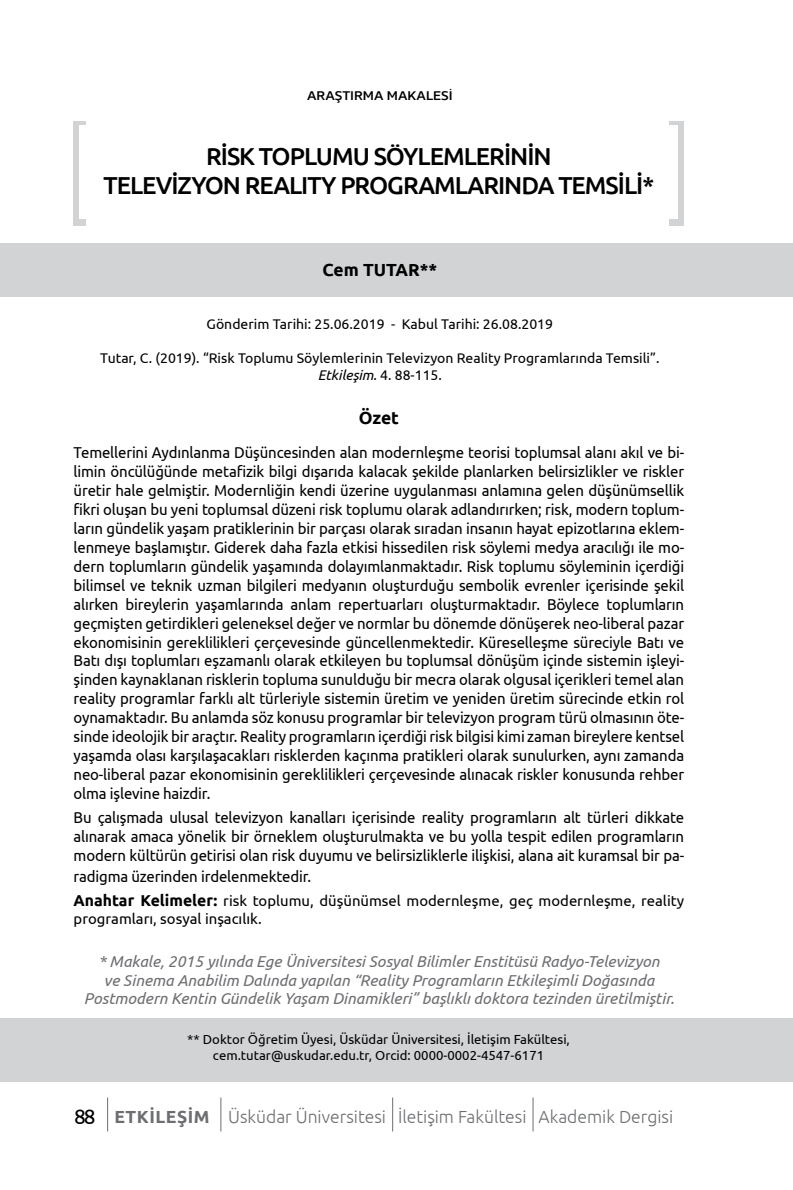
<style>
.page{position:relative;width:793px;height:1190px;background:#fff}
.page>*{position:absolute;margin:0;border:0;box-sizing:border-box;transform-origin:0 0}
.t1{font:500 24.5px "Ubuntu";letter-spacing:-.04em;color:#000}
.t2{font:300 17.5px "Ubuntu";color:#6d6e71}
.t3{font:700 17.5px "Ubuntu";color:#000}
.t4{font:15.75px/18.9px "Ubuntu";letter-spacing:-.01em;color:#000;text-align:justify;scale:.95 1}
.t5{font:italic 15.75px/18.9px "Ubuntu";color:#6d6e71;text-align:center}
.t6{font:14.88px/17.8px "Ubuntu";color:#000}
.t7{font:14px/16.8px "Ubuntu";color:#000;text-align:center}
.t8{font:14px "Concord";color:#000}
.t9{font:13.12px/15.8px "Ubuntu";color:#000;text-align:center}
.s1{font-style:italic}
.s2{font-weight:700;font-size:15.75px}
.s3{font-weight:400;font-size:21px;color:#000}
.s4{font-weight:700}
</style>
<div class="page">
<hr style="left:107px;top:1097px;width:1px;height:34px;background:#6d6e71">
<hr style="left:220px;top:1097px;width:1px;height:34px;background:#6d6e71">
<hr style="left:392px;top:1097px;width:1px;height:34px;background:#6d6e71">
<hr style="left:532px;top:1097px;width:1px;height:34px;background:#6d6e71">
<div style="left:0;top:1017px;width:793px;height:64px;background:#d1d3d4"></div>
<div style="left:0;top:243px;width:793px;height:53px;background:#d1d3d4"></div>
<div style="left:74px;top:121px;width:610px;height:105px;background:#d1d3d4"></div>
<div style="left:87px;top:116px;width:582px;height:115px;background:#fff"></div>
<div style="left:79px;top:126px;width:598px;height:93px;background:#fff"></div>
<p class="t8" style="left:307px;top:87px;width:19px">ARAŞTIRMA</p>
<p class="t8" style="left:387px;top:87px;width:20px">MAKALESI</p>
<h1 class="t1" style="left:206px;top:140px;width:83px">RISK TOPLUMU</h1>
<h1 class="t1" style="left:373px;top:140px;width:27px">SÖYLEMLERININ</h1>
<h1 class="t1" style="left:104px;top:170px;width:28px">TELEVIZYON</h1>
<h1 class="t1" style="left:245px;top:170px;width:29px">REALITY</h1>
<h1 class="t1" style="left:340px;top:170px;width:31px">PROGRAMLARINDA</h1>
<h1 class="t1" style="left:558px;top:170px;width:26px">TEMSILI</h1>
<h1 class="t1" style="left:642px;top:170px;width:13px">*</h1>
<p class="t3" style="left:322px;top:259px;width:116px">Cem TUTAR**</p>
<p class="t7" style="left:207px;top:315px;width:348px">Gönderim Tarihi: 25.06.2019 - Kabul Tarihi: 26.08.2019</p>
<p class="t7" style="left:100px;top:349px;width:560px">Tutar, C. (2019). “Risk Toplumu Söylemlerinin Televizyon Reality Programlarında Temsili”.<br><span class="s1">Etkileşim</span>. 4. 88-115.</p>
<p class="t3" style="left:359px;top:407px;width:42px">Özet</p>
<p class="t4" style="left:74px;top:443px;width:644px">Temellerini Aydınlanma Düşüncesinden alan modernleşme teorisi toplumsal alanı akıl ve bi&shy;limin öncülüğünde metafizik bilgi dışarıda kalacak şekilde planlarken belirsizlikler ve riskler üretir hale gelmiştir. Modernliğin kendi üzerine uygulanması anlamına gelen düşünümsellik fikri oluşan bu yeni toplumsal düzeni risk toplumu olarak adlandırırken; risk, modern toplum&shy;ların gündelik yaşam pratiklerinin bir parçası olarak sıradan insanın hayat epizotlarına eklem&shy;lenmeye başlamıştır. Giderek daha fazla etkisi hissedilen risk söylemi medya aracılığı ile mo&shy;dern toplumların gündelik yaşamında dolayımlanmaktadır. Risk toplumu söyleminin içerdiği bilimsel ve teknik uzman bilgileri medyanın oluşturduğu sembolik evrenler içerisinde şekil alırken bireylerin yaşamlarında anlam repertuarları oluşturmaktadır. Böylece toplumların geçmişten getirdikleri geleneksel değer ve normlar bu dönemde dönüşerek neo-liberal pazar ekonomisinin gereklilikleri çerçevesinde güncellenmektedir. Küreselleşme süreciyle Batı ve Batı dışı toplumları eşzamanlı olarak etkileyen bu toplumsal dönüşüm içinde sistemin işleyi&shy;şinden kaynaklanan risklerin topluma sunulduğu bir mecra olarak olgusal içerikleri temel alan reality programlar farklı alt türleriyle sistemin üretim ve yeniden üretim sürecinde etkin rol oynamaktadır. Bu anlamda söz konusu programlar bir televizyon program türü olmasının öte&shy;sinde ideolojik bir araçtır. Reality programların içerdiği risk bilgisi kimi zaman bireylere kentsel yaşamda olası karşılaşacakları risklerden kaçınma pratikleri olarak sunulurken, aynı zamanda neo-liberal pazar ekonomisinin gereklilikleri çerçevesinde alınacak riskler konusunda rehber olma işlevine haizdir.</p>
<p class="t4" style="left:74px;top:807px;width:644px">Bu çalışmada ulusal televizyon kanalları içerisinde reality programların alt türleri dikkate alınarak amaca yönelik bir örneklem oluşturulmakta ve bu yolla tespit edilen programların modern kültürün getirisi olan risk duyumu ve belirsizliklerle ilişkisi, alana ait kuramsal bir pa-</p>
<p class="t4" style="left:74px;top:866px;width:251px">radigma üzerinden irdelenmektedir.</p>
<p class="t6" style="left:74px;top:891px;width:612px"><span class="s2">Anahtar Kelimeler:</span> risk toplumu, düşünümsel modernleşme, geç modernleşme, reality programları, sosyal inşacılık.</p>
<p class="t5" style="left:84px;top:951px;width:592px">* Makale, 2015 yılında Ege Üniversitesi Sosyal Bilimler Enstitüsü Radyo-Televizyon<br>ve Sinema Anabilim Dalında yapılan “Reality Programların Etkileşimli Doğasında<br>Postmodern Kentin Gündelik Yaşam Dinamikleri” başlıklı doktora tezinden üretilmiştir.</p>
<p class="t9" style="left:187px;top:1030px;width:384px">** Doktor Öğretim Üyesi, Üsküdar Üniversitesi, İletişim Fakültesi, cem.tutar@uskudar.edu.tr, Orcid: 0000-0002-4547-6171</p>
<p class="t2" style="left:74px;top:1105px;width:600px"><span class="s3">88</span> <span class="s4">ETKİLEŞİM</span> Üsküdar Üniversitesi İletişim Fakültesi Akademik Dergisi</p>
</div>
